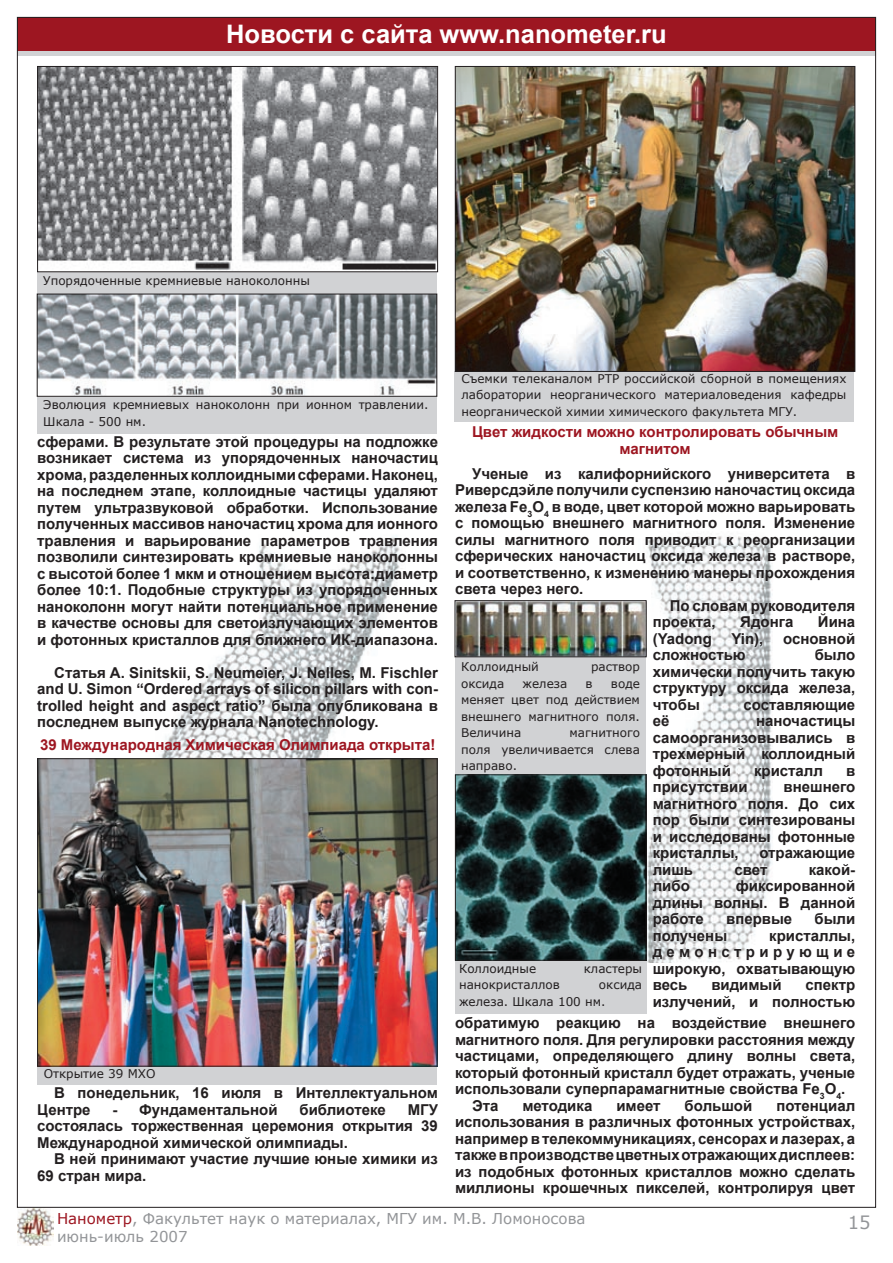
<style>
.page{position:relative;width:893px;height:1263px;background:#fff}
.page>*{position:absolute;margin:0;border:0;box-sizing:border-box;transform-origin:0 0}
.t1{font:700 25.5px "Arial";color:#fff}
.t2{font:18px "Verdana";color:#939598}
.t3{font:700 15px/16.5px "Arial";color:#231f20;text-align:justify}
.t4{font:700 15px/16.5px "Arial";color:#9d1621;text-align:center}
.t5{font:15px/18px "Verdana";color:#939598}
.t6{font:12px/16.5px "Verdana";color:#231f20;text-align:justify}
.s1{color:#9d1621}
</style>
<div class="page">
<div style="left:37px;top:1066px;width:400px;height:19px;background:#d1d2d4"></div>
<div style="left:454px;top:371px;width:400px;height:51px;background:#d1d2d4"></div>
<div style="left:37px;top:270px;width:400px;height:25px;background:#d1d2d4"></div>
<img style="left:17px;top:1208px;width:37px;height:37px">
<div style="left:17px;top:17px;width:859px;height:34px;background:#9d1621"></div>
<hr style="left:17px;top:51px;width:859px;height:4px;background:#d1d2d4">
<img style="left:646px;top:533px;width:127px;height:429px">
<img style="left:161px;top:536px;width:241px;height:222px">
<img style="left:39px;top:68px;width:397px;height:202px">
<div style="left:37px;top:66px;width:401px;height:206px;border:1px solid #231f20"></div>
<img style="left:39px;top:296px;width:396px;height:99px">
<div style="left:37px;top:294px;width:400px;height:103px;border:1px solid #231f20"></div>
<div style="left:37px;top:397px;width:400px;height:37px;background:#d1d2d4"></div>
<img style="left:39px;top:760px;width:397px;height:304px">
<div style="left:37px;top:758px;width:401px;height:308px;border:1px solid #231f20"></div>
<img style="left:457px;top:68px;width:396px;height:302px">
<div style="left:455px;top:66px;width:400px;height:306px;border:1px solid #231f20"></div>
<div style="left:456px;top:656px;width:190px;height:119px;background:#d1d2d4"></div>
<img style="left:457px;top:602px;width:187px;height:53px">
<div style="left:455px;top:600px;width:191px;height:57px;border:1px solid #231f20"></div>
<div style="left:455px;top:958px;width:191px;height:56px;background:#d1d2d4"></div>
<img style="left:457px;top:776px;width:187px;height:182px">
<div style="left:455px;top:774px;width:191px;height:186px;border:1px solid #231f20"></div>
<h1 class="t1" style="left:226px;top:18px;width:442px">Новости с сайта www.nanometer.ru</h1>
<p class="t6" style="left:43px;top:272px;width:268px">Упорядоченные кремниевые наноколонны</p>
<p class="t6" style="left:43px;top:396px;width:387px">Эволюция кремниевых наноколонн при ионном травлении.<br>Шкала - 500 нм.</p>
<p class="t3" style="left:37px;top:434px;width:402px">сферами. В результате этой процедуры на подложке возникает система из упорядоченных наночастиц хрома, разделенных коллоидными сферами. Наконец, на последнем этапе, коллоидные частицы удаляют путем ультразвуковой обработки. Использование полученных массивов наночастиц хрома для ионного травления и варьирование параметров травления позволили синтезировать кремниевые наноколонны с высотой более 1 мкм и отношением высота:диаметр более 10:1. Подобные структуры из упорядоченных наноколонн могут найти потенциальное применение в качестве основы для светоизлучающих элементов и фотонных кристаллов для ближнего ИК-диапазона.</p>
<p class="t3" style="left:37px;top:665px;width:402px;text-indent:17px">Статья A. Sinitskii, S. Neumeier, J. Nelles, M. Fischler and U. Simon “Ordered arrays of silicon pillars with con&shy;trolled height and aspect ratio” была опубликована в последнем выпуске журнала Nanotechnology.</p>
<p class="t4" style="left:40px;top:737px;width:397px">39 Международная Химическая Олимпиада открыта!</p>
<p class="t6" style="left:44px;top:1064px;width:113px">Открытие 39 МХО</p>
<p class="t3" style="left:37px;top:1085px;width:402px;text-indent:17px">В понедельник, 16 июля в Интеллектуальном<br>Центре</p>
<p class="t3" style="left:112px;top:1101px;width:167px">- Фундаментальной</p>
<p class="t3" style="left:299px;top:1101px;width:88px">библиотеке</p>
<p class="t3" style="left:37px;top:1101px;width:402px;text-indent:370px">МГУ состоялась торжественная церемония открытия 39<br>Международной химической олимпиады.</p>
<p class="t3" style="left:37px;top:1151px;width:402px;text-indent:17px">В ней принимают участие лучшие юные химики из<br>69 стран мира.</p>
<p class="t6" style="left:461px;top:370px;width:387px">Cъемки телеканалом РТР российской сборной в помещениях лаборатории неорганического материаловедения кафедры неорганической химии химического факультета МГУ.</p>
<p class="t4" style="left:472px;top:424px;width:368px">Цвет жидкости можно контролировать обычным магнитом</p>
<p class="t3" style="left:472px;top:466px;width:385px">Ученые из калифорнийского университета в</p>
<p class="t3" style="left:455px;top:482px;width:402px">Риверсдэйле получили суспензию наночастиц оксида</p>
<p class="t3" style="left:455px;top:499px;width:402px">железа Fe<sub>3</sub>O<sub>4</sub> в воде, цвет которой можно варьировать</p>
<p class="t3" style="left:455px;top:515px;width:402px">с помощью внешнего магнитного поля. Изменение</p>
<p class="t3" style="left:455px;top:532px;width:402px">силы магнитного поля приводит к реорганизации</p>
<p class="t3" style="left:455px;top:548px;width:402px">сферических наночастиц оксида железа в растворе,</p>
<p class="t3" style="left:455px;top:565px;width:402px">и соответственно, к изменению манеры прохождения</p>
<p class="t3" style="left:455px;top:581px;width:130px">света через него.</p>
<p class="t3" style="left:670px;top:598px;width:187px">По словам руководителя</p>
<p class="t3" style="left:653px;top:614px;width:65px">проекта,</p>
<p class="t3" style="left:740px;top:614px;width:55px">Ядонга</p>
<p class="t3" style="left:818px;top:614px;width:39px">Йина</p>
<p class="t3" style="left:653px;top:631px;width:61px">(Yadong</p>
<p class="t3" style="left:731px;top:631px;width:33px">Yin),</p>
<p class="t3" style="left:783px;top:631px;width:74px">основной</p>
<p class="t3" style="left:653px;top:647px;width:95px">сложностью</p>
<p class="t3" style="left:653px;top:647px;width:204px;text-indent:162px">было химически получить такую структуру оксида железа, чтобы</p>
<p class="t6" style="left:461px;top:658px;width:79px">Коллоидный</p>
<p class="t6" style="left:591px;top:658px;width:50px">раствор</p>
<p class="t6" style="left:461px;top:675px;width:45px">оксида</p>
<p class="t6" style="left:522px;top:675px;width:46px">железа</p>
<p class="t6" style="left:586px;top:675px;width:9px">в</p>
<p class="t6" style="left:461px;top:675px;width:180px;text-indent:150px">воде меняет цвет под действием внешнего магнитного поля.<br>Величина</p>
<p class="t3" style="left:744px;top:697px;width:113px">составляющие</p>
<p class="t3" style="left:653px;top:713px;width:18px">её</p>
<p class="t3" style="left:653px;top:713px;width:204px;text-indent:103px">наночастицы самоорганизовывались в трехмерный коллоидный фотонный</p>
<p class="t6" style="left:461px;top:724px;width:180px;text-indent:108px">магнитного поля увеличивается слева направо.</p>
<p class="t3" style="left:754px;top:763px;width:70px">кристалл</p>
<p class="t3" style="left:846px;top:763px;width:11px">в</p>
<p class="t3" style="left:653px;top:779px;width:96px">присутствии</p>
<p class="t3" style="left:653px;top:779px;width:204px;text-indent:131px">внешнего магнитного поля. До сих пор были синтезированы и исследованы фотонные кристаллы,</p>
<p class="t3" style="left:759px;top:845px;width:97px">отражающие</p>
<p class="t3" style="left:653px;top:862px;width:42px">лишь</p>
<p class="t3" style="left:734px;top:862px;width:34px">свет</p>
<p class="t3" style="left:809px;top:862px;width:48px">какой-</p>
<p class="t3" style="left:653px;top:878px;width:39px">либо</p>
<p class="t3" style="left:653px;top:878px;width:204px;text-indent:83px">фиксированной длины волны. В данной работе</p>
<p class="t3" style="left:726px;top:911px;width:68px">впервые</p>
<p class="t3" style="left:814px;top:911px;width:42px">были</p>
<p class="t3" style="left:653px;top:928px;width:204px;text-indent:117px">кристаллы, демонстрирующие широкую, охватывающую весь</p>
<p class="t3" style="left:653px;top:928px;width:76px">получены</p>
<p class="t6" style="left:459px;top:960px;width:79px">Коллоидные</p>
<p class="t6" style="left:584px;top:960px;width:60px">кластеры</p>
<p class="t6" style="left:459px;top:976px;width:102px">нанокристаллов</p>
<p class="t3" style="left:711px;top:977px;width:72px">видимый</p>
<p class="t3" style="left:653px;top:977px;width:204px;text-align:right">спектр<br>излучений, и полностью</p>
<p class="t6" style="left:459px;top:976px;width:185px;text-indent:140px">оксида железа. Шкала 100 нм.</p>
<p class="t3" style="left:455px;top:1015px;width:402px">обратимую реакцию на воздействие внешнего</p>
<p class="t3" style="left:455px;top:1032px;width:402px">магнитного поля. Для регулировки расстояния между</p>
<p class="t3" style="left:455px;top:1048px;width:402px">частицами, определяющего длину волны света,</p>
<p class="t3" style="left:455px;top:1065px;width:402px">который фотонный кристалл будет отражать, ученые</p>
<p class="t3" style="left:455px;top:1081px;width:392px">использовали суперпарамагнитные свойства Fe<sub>3</sub>O<sub>4</sub>.</p>
<p class="t3" style="left:472px;top:1098px;width:28px">Эта</p>
<p class="t3" style="left:522px;top:1098px;width:71px">методика</p>
<p class="t3" style="left:616px;top:1098px;width:46px">имеет</p>
<p class="t3" style="left:685px;top:1098px;width:69px">большой</p>
<p class="t3" style="left:455px;top:1098px;width:402px;text-indent:321px">потенциал использования в различных фотонных устройствах, например в телекоммуникациях, сенсорах и лазерах, а также в производстве цветных отражающих дисплеев: из подобных фотонных кристаллов можно сделать миллионы крошечных пикселей, контролируя цвет</p>
<p class="t5" style="left:57px;top:1209px;width:530px"><span class="s1">Нанометр</span>, Факультет наук о материалах, МГУ им. М.В. Ломоносова июнь-июль 2007</p>
<p class="t2" style="left:848px;top:1211px;width:24px">15</p>
</div>
